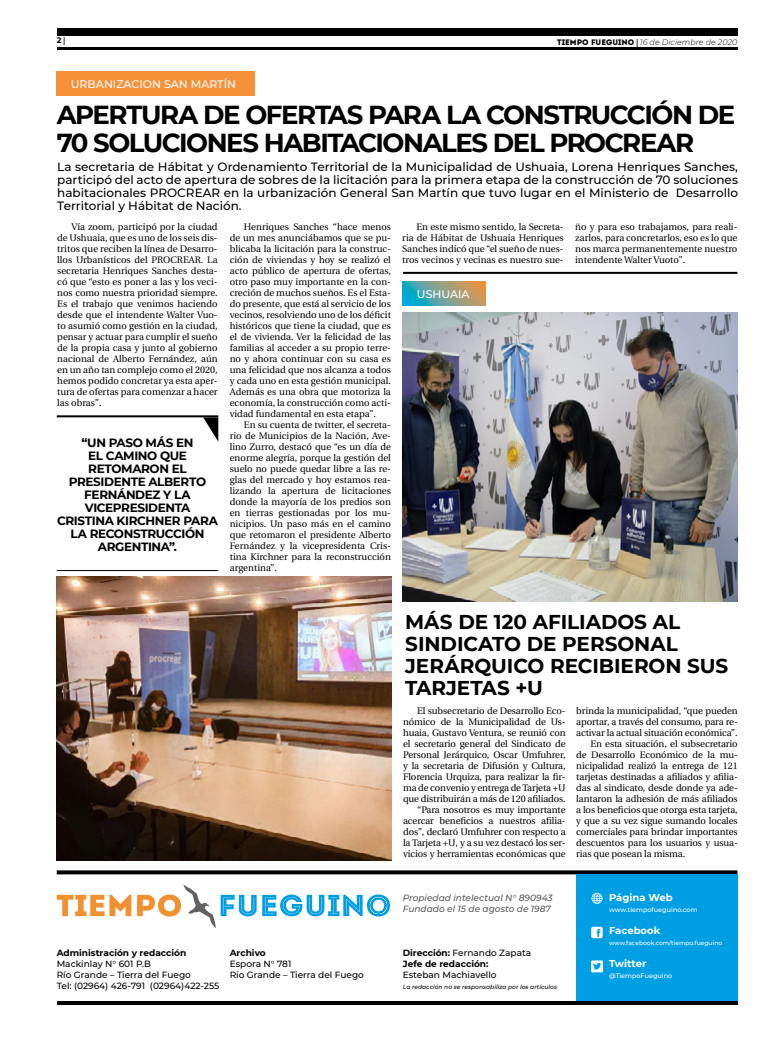
<style>
.page{position:relative;width:780px;height:1049px;background:#fff}
.page>*{position:absolute;margin:0;border:0;box-sizing:border-box;transform-origin:0 0}
.t1{font:700 26px/28px "Montserrat";letter-spacing:-.055em;color:#000}
.t2{font:700 20px/22px "Montserrat";letter-spacing:-.005em;color:#000}
.t3{font:500 12px/13px "Montserrat";color:#000;text-align:justify}
.t4{font:700 12px "Montserrat";letter-spacing:-.03em;color:#000}
.t5{font:500 11px "Montserrat";color:#fff}
.t6{font:700 10px "Montserrat";color:#fff}
.t7{font:9.5px/11px "Utopia";letter-spacing:-.01em;color:#000;text-align:justify}
.t8{font:500 9px/11px "Montserrat";color:#000}
.t9{font:700 9px/11px "Montserrat";color:#000}
.t10{font:italic 500 9px/11px "Montserrat";color:#585b5c}
.t11{font:italic 300 8px "Montserrat";color:#000}
.t12{font:700 8px "Montserrat";color:#000}
.t13{font:500 6.5px "Montserrat";color:#fff}
.t14{font:italic 500 6px "Montserrat";color:#000}
.t15{font:500 6px "Montserrat";color:#fff}
.s1{font-family:"Utopia"}
.s2{font-family:"Intro";font-weight:400;font-style:normal}
.s3{font-family:"Utopia";font-weight:700;font-style:normal}
.s4{font-weight:500}
</style>
<div class="page">
<hr style="left:57px;top:48px;width:680px;height:2px;background:#000">
<div style="left:57px;top:28px;width:680px;height:7px;background:#000"></div>
<hr style="left:57px;top:1001px;width:680px;height:4px;background:#000">
<hr style="left:57px;top:415px;width:161px;height:2px;background:#000">
<hr style="left:57px;top:570px;width:161px;height:1px;background:#000">
<svg style="left:203px;top:417px;width:15px;height:24px"></svg>
<svg style="left:57px;top:870px;width:680px;height:4px;background:#181818"></svg>
<div style="left:576px;top:874px;width:161px;height:127px;background:#009ee3"></div>
<svg style="left:591px;top:893px;width:11px;height:11px"></svg>
<svg style="left:591px;top:927px;width:11px;height:11px"></svg>
<svg style="left:591px;top:960px;width:12px;height:12px"></svg>
<svg style="left:57px;top:895px;width:74px;height:21px"></svg>
<svg style="left:262px;top:894px;width:128px;height:23px"></svg>
<svg style="left:137px;top:884px;width:119px;height:44px"></svg>
<hr style="left:403px;top:272px;width:334px;height:2px;background:#000">
<svg style="left:403px;top:281px;width:82px;height:24px;background:#7aa18e"></svg>
<img style="left:403px;top:313px;width:334px;height:288px">
<div style="left:57px;top:72px;width:198px;height:24px;background:#f79139"></div>
<img style="left:57px;top:577px;width:334px;height:283px">
<p class="t12" style="left:57px;top:34px;width:10px">2 <span class="s1">|</span></p>
<p class="t11" style="left:557px;top:36px;width:182px"><span class="s2">TIEMPO FUEGUINO</span> <span class="s3">|</span> 16 de Diciembre de 2020</p>
<p class="t5" style="left:71px;top:76px;width:167px">URBANIZACION SAN MARTÍN</p>
<h1 class="t1" style="left:57px;top:99px;width:680px">APERTURA DE OFERTAS PARA LA CONSTRUCCIÓN DE<br>70 SOLUCIONES HABITACIONALES DEL PROCREAR</h1>
<p class="t3" style="left:57px;top:160px;width:682px">La secretaria de Hábitat y Ordenamiento Territorial de la Municipalidad de Ushuaia, Lorena Henriques Sanches, participó del acto de apertura de sobres de la licitación para la primera etapa de la construcción de 70 soluciones habitacionales PROCREAR en la urbanización General San Martín que tuvo lugar en el Ministerio de Desarrollo Territorial y Hábitat de Nación.</p>
<p class="t7" style="left:230px;top:222px;width:163px;text-indent:14px">Henriques Sanches “hace menos de un mes anunciábamos que se pu&shy;blicaba la licitación para la construc&shy;ción de viviendas y hoy se realizó el acto público de apertura de ofertas, otro paso muy importante en la con&shy;creción de muchos sueños. Es el Esta&shy;do presente, que está al servicio de los vecinos, resolviendo uno de los déficit históricos que tiene la ciudad, que es el de vivienda. Ver la felicidad de las familias al acceder a su propio terre&shy;no y ahora continuar con su casa es una felicidad que nos alcanza a todos y cada uno en esta gestión municipal.<br>Además es una obra que motoriza la economía, la construcción como acti&shy;vidad fundamental en esta etapa”.</p>
<p class="t7" style="left:230px;top:420px;width:163px;text-indent:14px">En su cuenta de twitter, el secreta&shy;rio de Municipios de la Nación, Ave&shy;lino Zurro, destacó que “es un día de enorme alegría, porque la gestión del suelo no puede quedar libre a las re&shy;glas del mercado y hoy estamos rea&shy;lizando la apertura de licitaciones donde la mayoría de los predios son en tierras gestionadas por los mu&shy;nicipios. Un paso más en el camino que retomaron el presidente Alberto Fernández y la vicepresidenta Cris&shy;tina Kirchner para la reconstrucción argentina”.</p>
<p class="t7" style="left:57px;top:222px;width:162px;text-indent:14px">Vía zoom, participó por la ciudad de Ushuaia, que es uno de los seis dis&shy;tritos que reciben la línea de Desarro&shy;llos Urbanísticos del PROCREAR. La secretaria Henriques Sanches desta&shy;có que “esto es poner a las y los veci&shy;nos como nuestra prioridad siempre.<br>Es el trabajo que venimos haciendo desde que el intendente Walter Vuo&shy;to asumió como gestión en la ciudad, pensar y actuar para cumplir el sueño de la propia casa y junto al gobierno nacional de Alberto Fernández, aún en un año tan complejo como el 2020, hemos podido concretar ya esta aper&shy;tura de ofertas para comenzar a hacer las obras”.</p>
<p class="t7" style="left:575px;top:222px;width:164px">ño y para eso trabajamos, para reali&shy;zarlos, para concretarlos, eso es lo que nos marca permanentemente nuestro intendente Walter Vuoto”.</p>
<p class="t7" style="left:402px;top:222px;width:163px;text-indent:14px">En este mismo sentido, la Secreta&shy;ria de Hábitat de Ushuaia Henriques Sanches indicó que “el sueño de nues&shy;tros vecinos y vecinas es nuestro sue-</p>
<p class="t5" style="left:417px;top:286px;width:54px">USHUAIA</p>
<p class="t4" style="left:81px;top:434px;width:37px">“UN PASO</p>
<p class="t4" style="left:146px;top:434px;width:40px">MÁS EN</p>
<p class="t4" style="left:88px;top:447px;width:28px">EL CAMINO</p>
<p class="t4" style="left:160px;top:447px;width:19px">QUE</p>
<p class="t4" style="left:88px;top:460px;width:10px">RETOMARON</p>
<p class="t4" style="left:172px;top:460px;width:8px">EL</p>
<p class="t4" style="left:69px;top:473px;width:9px">PRESIDENTE</p>
<p class="t4" style="left:148px;top:473px;width:18px">ALBERTO</p>
<p class="t4" style="left:84px;top:486px;width:17px">FERN</p>
<p class="t4" style="left:117px;top:486px;width:19px">ÁNDEZ</p>
<p class="t4" style="left:163px;top:486px;width:20px">Y LA</p>
<p class="t4" style="left:85px;top:499px;width:9px">VICEPRESIDENTA</p>
<p class="t4" style="left:57px;top:512px;width:17px">CRISTINA</p>
<p class="t4" style="left:117px;top:512px;width:48px">KIRCHNER</p>
<p class="t4" style="left:183px;top:512px;width:10px">PARA</p>
<p class="t4" style="left:70px;top:525px;width:29px">LA RECONSTRUCCIÓN</p>
<p class="t4" style="left:98px;top:538px;width:10px">ARGENTINA</p>
<p class="t4" style="left:169px;top:538px;width:10px">”.</p>
<p class="t9" style="left:57px;top:947px;width:131px">ADMINISTRACIÓN Y REDACCIÓN</p>
<p class="t8" style="left:57px;top:958px;width:164px">Mackinlay N° 601 P.B<br>Río Grande – Tierra del Fuego<br>Tel: (02964) 426-791 (02964)422-255</p>
<p class="t9" style="left:230px;top:947px;width:38px">ARCHIVO</p>
<p class="t8" style="left:230px;top:958px;width:136px">Espora N° 781<br>Río Grande – Tierra del Fuego</p>
<h2 class="t2" style="left:405px;top:610px;width:324px">MÁS DE 120 AFILIADOS AL<br>SINDICATO DE PERSONAL<br>JERÁRQUICO RECIBIERON SUS<br>TARJETAS +U</h2>
<p class="t7" style="left:403px;top:706px;width:164px;text-align:right">El subsecretario de Desarrollo Eco&shy;nómico de la Municipalidad de Us&shy;huaia, Gustavo Ventura, se reunió con el secretario general del Sindicato de Personal Jerárquico, Oscar Umfuhrer, y la secretaria de Difusión y Cultura, Florencia Urquiza, para realizar la fir&shy;ma de convenio y entrega de Tarjeta +U que distribuirán a más de 120 afiliados. “Para nosotros es muy importante acercar beneficios a nuestros afilia&shy;dos”, declaró Umfuhrer con respecto a la Tarjeta +U, y a su vez destacó los ser&shy;vicios y herramientas económicas que</p>
<p class="t7" style="left:576px;top:706px;width:163px">brinda la municipalidad, “que pueden</p>
<p class="t7" style="left:576px;top:717px;width:163px">aportar, a través del consumo, para re-</p>
<p class="t7" style="left:576px;top:728px;width:163px">activar la actual situación económica”.</p>
<p class="t7" style="left:590px;top:739px;width:149px">En esta situación, el subsecretario</p>
<p class="t7" style="left:576px;top:750px;width:163px">de Desarrollo Económico de la mu-</p>
<p class="t7" style="left:576px;top:761px;width:163px">nicipalidad realizó la entrega de 121</p>
<p class="t7" style="left:576px;top:772px;width:163px">tarjetas destinadas a afiliados y afilia-</p>
<p class="t7" style="left:576px;top:783px;width:163px">das al sindicato, desde donde ya ade-</p>
<p class="t7" style="left:576px;top:794px;width:163px">lantaron la adhesión de más afiliados</p>
<p class="t7" style="left:576px;top:805px;width:163px">a los beneficios que otorga esta tarjeta,</p>
<p class="t7" style="left:576px;top:816px;width:163px">y que a su vez sigue sumando locales</p>
<p class="t7" style="left:576px;top:827px;width:163px">comerciales para brindar importantes</p>
<p class="t7" style="left:576px;top:838px;width:163px">descuentos para los usuarios y usua-</p>
<p class="t7" style="left:576px;top:849px;width:110px">rias que posean la misma.</p>
<p class="t10" style="left:403px;top:892px;width:151px">Propiedad intelectual N° 890943<br>Fundado el 15 de agosto de 1987</p>
<p class="t6" style="left:609px;top:890px;width:65px">PÁGINA WEB</p>
<p class="t13" style="left:609px;top:905px;width:90px">www.tiempofueguino.com</p>
<p class="t6" style="left:609px;top:923px;width:53px">FACEBOOK</p>
<p class="t15" style="left:609px;top:939px;width:115px">www.facebook.com/tiempo.fueguino</p>
<p class="t6" style="left:609px;top:956px;width:39px">TWITTER</p>
<p class="t13" style="left:609px;top:971px;width:65px">@TiempoFueguino</p>
<p class="t9" style="left:403px;top:947px;width:130px">DIRECCIÓN: <span class="s4">Fernando Zapata<br></span>JEFE DE REDACCIÓN:</p>
<p class="t8" style="left:403px;top:969px;width:95px">Esteban Machiavello</p>
<p class="t14" style="left:403px;top:983px;width:156px">La redacción no se responsabiliza por los artículos</p>
</div>
